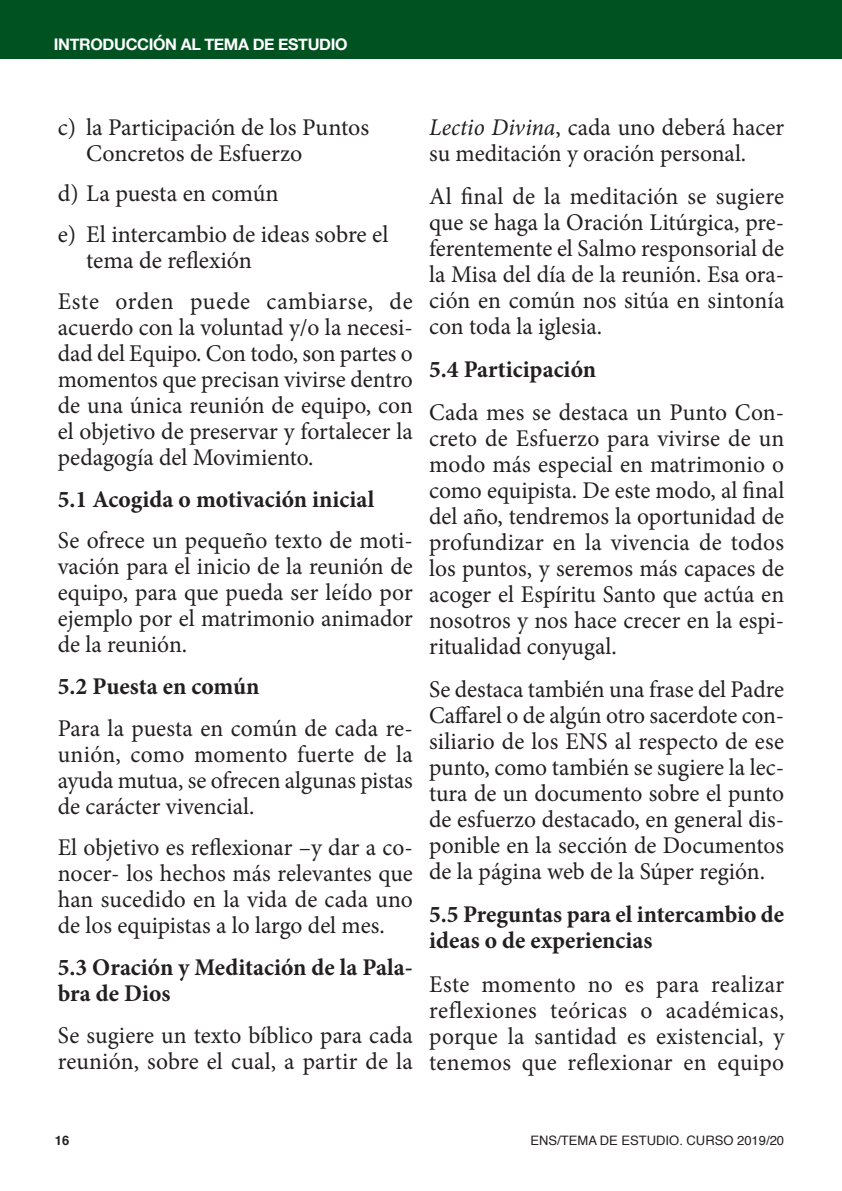
<style>
.page{position:relative;width:842px;height:1191px;background:#fff}
.page>*{position:absolute;margin:0;border:0;box-sizing:border-box;transform-origin:0 0}
.t1{font:24px/26px "Minion Pro";color:#231f20;text-align:justify}
.t2{font:700 24px/26px "Minion Pro";color:#231f20}
._0-teja{font:700 16px "Helvetica Neue";letter-spacing:-.02em;color:#fff}
.t3{font:13px "Helvetica";color:#231f20}
.t4{font:700 13px "Helvetica";color:#231f20}
.s1{font-style:italic}
</style>
<div class="page">
<div style="left:0;top:0;width:842px;height:58px;background:#005321"></div>
<p class="_0-teja" style="left:54px;top:32px;width:295px">INTRODUCCIÓN AL TEMA DE ESTUDIO</p>
<p class="t1" style="left:86px;top:115px;width:285px;text-indent:-28px">c) la Participación de los Puntos<br>Concretos de Esfuerzo</p>
<p class="t1" style="left:58px;top:181px;width:222px">d) La puesta en común</p>
<p class="t1" style="left:86px;top:221px;width:304px;text-indent:-28px">e) El intercambio de ideas sobre el tema de reflexión</p>
<p class="t1" style="left:58px;top:288px;width:357px">Este orden puede cambiarse, de acuerdo con la voluntad y/o la necesi&shy;dad del Equipo. Con todo, son partes o momentos que precisan vivirse dentro de una única reunión de equipo, con el objetivo de preservar y fortalecer la pedagogía del Movimiento.</p>
<p class="t2" style="left:58px;top:486px;width:318px">5.1 Acogida o motivación inicial</p>
<p class="t1" style="left:58px;top:528px;width:357px">Se ofrece un pequeño texto de moti&shy;vación para el inicio de la reunión de equipo, para que pueda ser leído por ejemplo por el matrimonio animador de la reunión.</p>
<p class="t2" style="left:58px;top:673px;width:203px">5.2 Puesta en común</p>
<p class="t1" style="left:58px;top:715px;width:357px">Para la puesta en común de cada re&shy;unión, como momento fuerte de la ayuda mutua, se ofrecen algunas pistas de carácter vivencial.</p>
<p class="t1" style="left:58px;top:834px;width:357px">El objetivo es reflexionar –y dar a co&shy;nocer- los hechos más relevantes que han sucedido en la vida de cada uno de los equipistas a lo largo del mes.</p>
<p class="t2" style="left:58px;top:954px;width:357px">5.3 Oración y Meditación de la Pala&shy;bra de Dios</p>
<p class="t1" style="left:58px;top:1022px;width:357px">Se sugiere un texto bíblico para cada reunión, sobre el cual, a partir de la</p>
<p class="t1" style="left:429px;top:115px;width:356px"><span class="s1">Lectio Divina</span>, cada uno deberá hacer su meditación y oración personal.</p>
<p class="t1" style="left:429px;top:184px;width:357px">Al final de la meditación se sugiere que se haga la Oración Litúrgica, pre&shy;ferentemente el Salmo responsorial de la Misa del día de la reunión. Esa ora&shy;ción en común nos sitúa en sintonía con toda la iglesia.</p>
<p class="t2" style="left:429px;top:356px;width:168px">5.4 Participación</p>
<p class="t1" style="left:429px;top:400px;width:357px">Cada mes se destaca un Punto Con&shy;creto de Esfuerzo para vivirse de un modo más especial en matrimonio o como equipista. De este modo, al final del año, tendremos la oportunidad de profundizar en la vivencia de todos los puntos, y seremos más capaces de acoger el Espíritu Santo que actúa en nosotros y nos hace crecer en la espi&shy;ritualidad conyugal.</p>
<p class="t1" style="left:429px;top:677px;width:357px">Se destaca también una frase del Padre Caffarel o de algún otro sacerdote con&shy;siliario de los ENS al respecto de ese punto, como también se sugiere la lec&shy;tura de un documento sobre el punto de esfuerzo destacado, en general dis&shy;ponible en la sección de Documentos de la página web de la Súper región.</p>
<p class="t2" style="left:429px;top:901px;width:357px">5.5 Preguntas para el intercambio de ideas o de experiencias</p>
<p class="t1" style="left:429px;top:971px;width:357px">Este momento no es para realizar reflexiones teóricas o académicas, porque la santidad es existencial, y tenemos que reflexionar en equipo</p>
<p class="t4" style="left:55px;top:1130px;width:16px">16</p>
<p class="t3" style="left:530px;top:1130px;width:255px">ENS/TEMA DE ESTUDIO. CURSO 2019/20</p>
</div>
